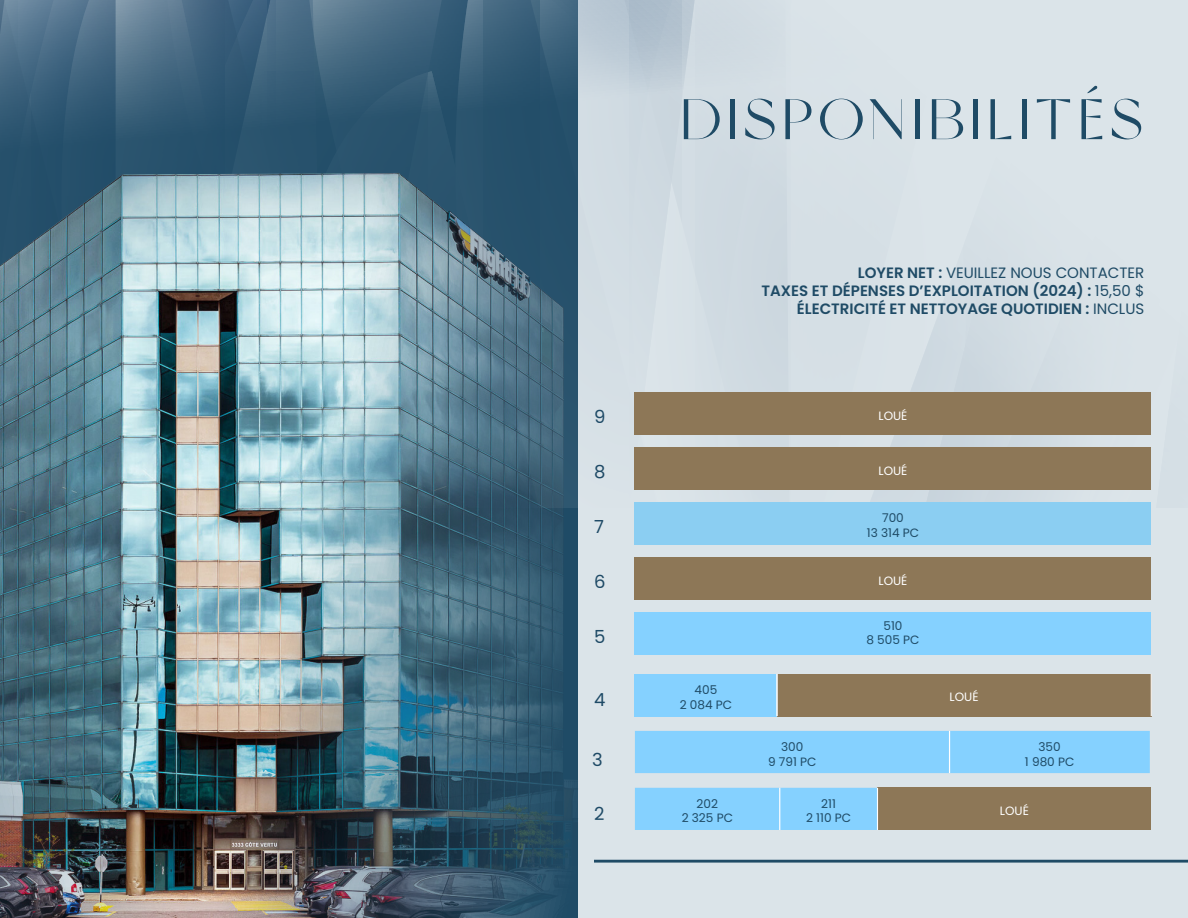
<style>
.page{position:relative;width:1188px;height:918px;background:#fff}
.page>*{position:absolute;margin:0;border:0;box-sizing:border-box;transform-origin:0 0}
.t1{font:57.15px "Miracle";letter-spacing:.1em;color:#1f4b66}
.t2{font:18px "Poppins";color:#1e4a66}
.t3{font:600 15px/18px "Poppins";color:#1f4b66;text-align:right}
.t4{font:12px "Poppins";color:#1f4b66}
.t5{font:12px "Poppins";color:#fff}
.s1{font-weight:400}
</style>
<div class="page">
<div style="left:579px;top:0;width:609px;height:918px;background:#dbe4e9"></div>
<svg style="left:60px;top:0;width:31px;height:173px;background:#3b617b"></svg>
<svg style="left:0;top:0;width:60px;height:173px;background:#3e647e"></svg>
<svg style="left:483px;top:0;width:147px;height:251px"></svg>
<svg style="left:91px;top:0;width:392px;height:173px;background:#385e78"></svg>
<svg style="left:630px;top:0;width:65px;height:507px"></svg>
<svg style="left:695px;top:0;width:352px;height:502px"></svg>
<img style="left:0;top:173px;width:579px;height:745px">
<hr style="left:594px;top:860px;width:594px;height:3px;background:#1f4b66">
<div style="left:635px;top:731px;width:515px;height:42px;background:#85d1ff"></div>
<hr style="left:949px;top:731px;width:1px;height:42px;background:#fff">
<div style="left:635px;top:612px;width:516px;height:42px;background:#85d1ff"></div>
<div style="left:635px;top:557px;width:516px;height:43px;background:#8d7757"></div>
<div style="left:635px;top:502px;width:516px;height:42px;background:#8bcef2"></div>
<div style="left:635px;top:447px;width:516px;height:43px;background:#8d7757"></div>
<div style="left:635px;top:392px;width:516px;height:43px;background:#8d7757"></div>
<div style="left:635px;top:788px;width:242px;height:42px;background:#85d1ff"></div>
<div style="left:878px;top:788px;width:273px;height:42px;background:#8d7757"></div>
<hr style="left:779px;top:788px;width:1px;height:42px;background:#fff">
<hr style="left:877px;top:788px;width:1px;height:42px;background:#fff">
<div style="left:635px;top:674px;width:142px;height:42px;background:#85d1ff"></div>
<div style="left:777px;top:674px;width:374px;height:42px;background:#8d7757"></div>
<hr style="left:776px;top:674px;width:2px;height:42px;background:#fff">
<hr style="left:1151px;top:674px;width:1px;height:42px;background:#fff">
<p class="t2" style="left:594px;top:406px;width:13px">9</p>
<p class="t2" style="left:594px;top:461px;width:13px">8</p>
<p class="t2" style="left:594px;top:516px;width:11px">7</p>
<p class="t2" style="left:594px;top:571px;width:13px">6</p>
<p class="t2" style="left:594px;top:626px;width:13px">5</p>
<p class="t2" style="left:594px;top:689px;width:13px">4</p>
<p class="t2" style="left:592px;top:749px;width:12px">3</p>
<p class="t2" style="left:594px;top:804px;width:12px">2</p>
<p class="t1" style="left:680px;top:85px;width:464px">DISPONIBILITÉS</p>
<p class="t3" style="left:762px;top:263px;width:384px">LOYER NET : <span class="s1">VEUILLEZ NOUS CONTACTER<br></span>TAXES ET DÉPENSES D’EXPLOITATION (2024) : <span class="s1">15,50 $<br></span>ÉLECTRICITÉ ET NETTOYAGE QUOTIDIEN : <span class="s1">INCLUS</span></p>
<p class="t5" style="left:878px;top:409px;width:31px">LOUÉ</p>
<p class="t5" style="left:878px;top:464px;width:31px">LOUÉ</p>
<p class="t4" style="left:882px;top:511px;width:23px">700</p>
<p class="t4" style="left:867px;top:526px;width:54px">13 314 PC</p>
<p class="t5" style="left:878px;top:574px;width:31px">LOUÉ</p>
<p class="t4" style="left:695px;top:683px;width:24px">405</p>
<p class="t4" style="left:680px;top:697px;width:54px">2 084 PC</p>
<p class="t4" style="left:697px;top:797px;width:23px">202</p>
<p class="t4" style="left:682px;top:811px;width:53px">2 325 PC</p>
<p class="t4" style="left:883px;top:619px;width:21px">510</p>
<p class="t4" style="left:866px;top:633px;width:55px">8 505 PC</p>
<p class="t4" style="left:781px;top:740px;width:24px">300</p>
<p class="t4" style="left:768px;top:754px;width:50px">9 791 PC</p>
<p class="t4" style="left:821px;top:797px;width:16px">211</p>
<p class="t4" style="left:806px;top:811px;width:46px">2 110 PC</p>
<p class="t5" style="left:950px;top:690px;width:31px">LOUÉ</p>
<p class="t4" style="left:1039px;top:740px;width:24px">350</p>
<p class="t4" style="left:1025px;top:754px;width:51px">1 980 PC</p>
<p class="t5" style="left:1000px;top:804px;width:31px">LOUÉ</p>
</div>
